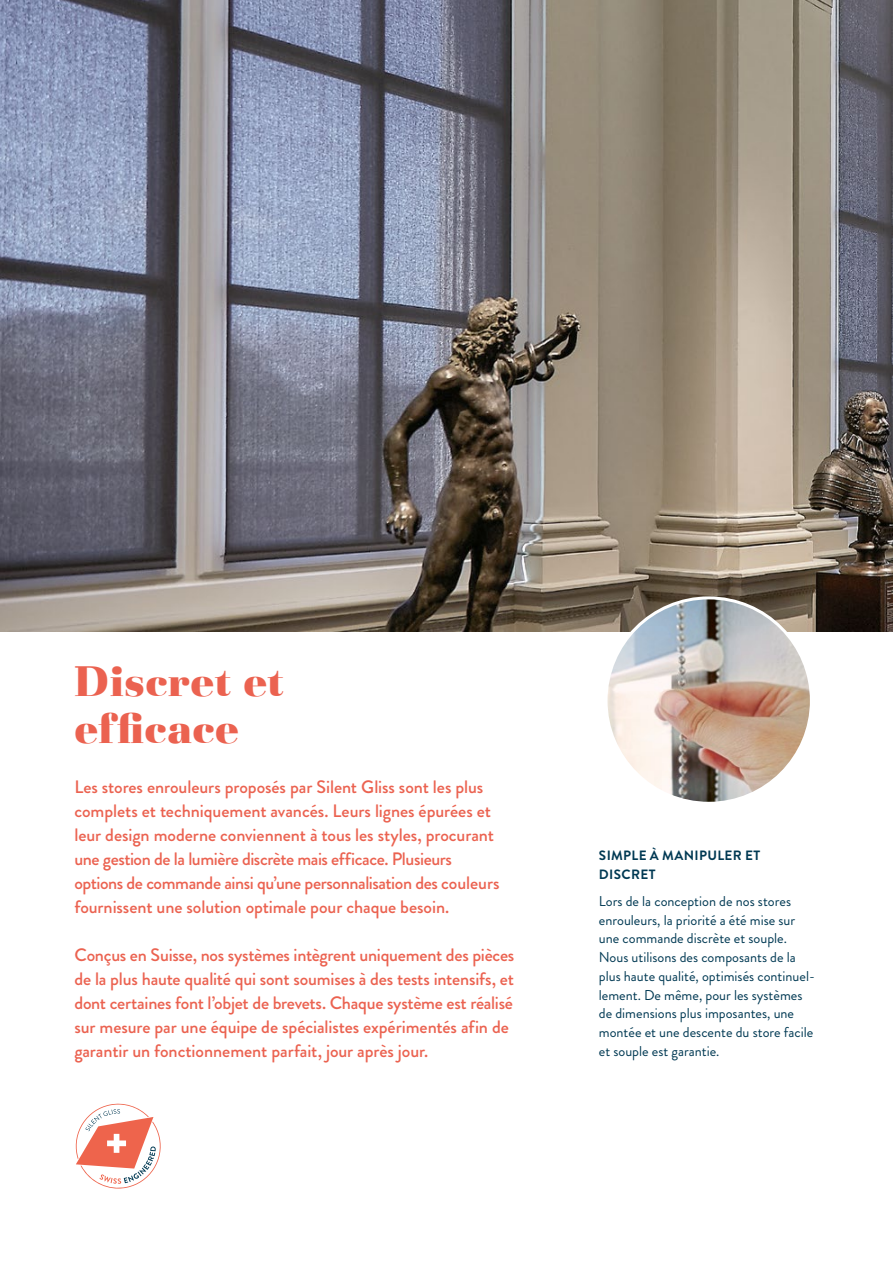
<style>
.page{position:relative;width:893px;height:1263px;background:#fff}
.page>*{position:absolute;margin:0;border:0;box-sizing:border-box;transform-origin:0 0}
.t1{font:900 44.25px/46.5px "Basilia";letter-spacing:.025em;color:#eb6250}
.t2{font:500 18px/24px "Brandon Grotesque";letter-spacing:-.01em;color:#eb6250}
.t3{font:14.25px/18.8px "Brandon Grotesque";color:#003953}
.t4{font:700 13.5px/18.8px "Brandon Grotesque";letter-spacing:.025em;color:#003953}
</style>
<div class="page">
<img style="left:0;top:0;width:893px;height:631px">
<img style="left:606px;top:598px;width:205px;height:205px;border-radius:103px">
<svg style="left:75px;top:1104px;width:86px;height:84px"></svg>
<h1 class="t1" style="left:74px;top:663px;width:210px">Discret et efficace</h1>
<p class="t2" style="left:74px;top:775px;width:427px">Les stores enrouleurs proposés par Silent Gliss sont les plus complets et techniquement avancés. Leurs lignes épurées et leur design moderne conviennent à tous les styles, procurant une gestion de la lumière discrète mais efficace. Plusieurs options de commande ainsi qu’une personnalisation des couleurs fournissent une solution optimale pour chaque besoin.</p>
<p class="t2" style="left:74px;top:943px;width:441px">Conçus en Suisse, nos systèmes intègrent uniquement des pièces de la plus haute qualité qui sont soumises à des tests intensifs, et dont certaines font l’objet de brevets. Chaque système est réalisé sur mesure par une équipe de spécialistes expérimentés afin de garantir un fonctionnement parfait, jour après jour.</p>
<p class="t4" style="left:599px;top:846px;width:163px">SIMPLE À MANIPULER ET<br>DISCRET</p>
<p class="t3" style="left:599px;top:892px;width:218px">Lors de la conception de nos stores enrouleurs, la priorité a été mise sur une commande discrète et souple.<br>Nous utilisons des composants de la plus haute qualité, optimisés continuel&shy;lement. De même, pour les systèmes de dimensions plus imposantes, une montée et une descente du store facile et souple est garantie.</p>
</div>
